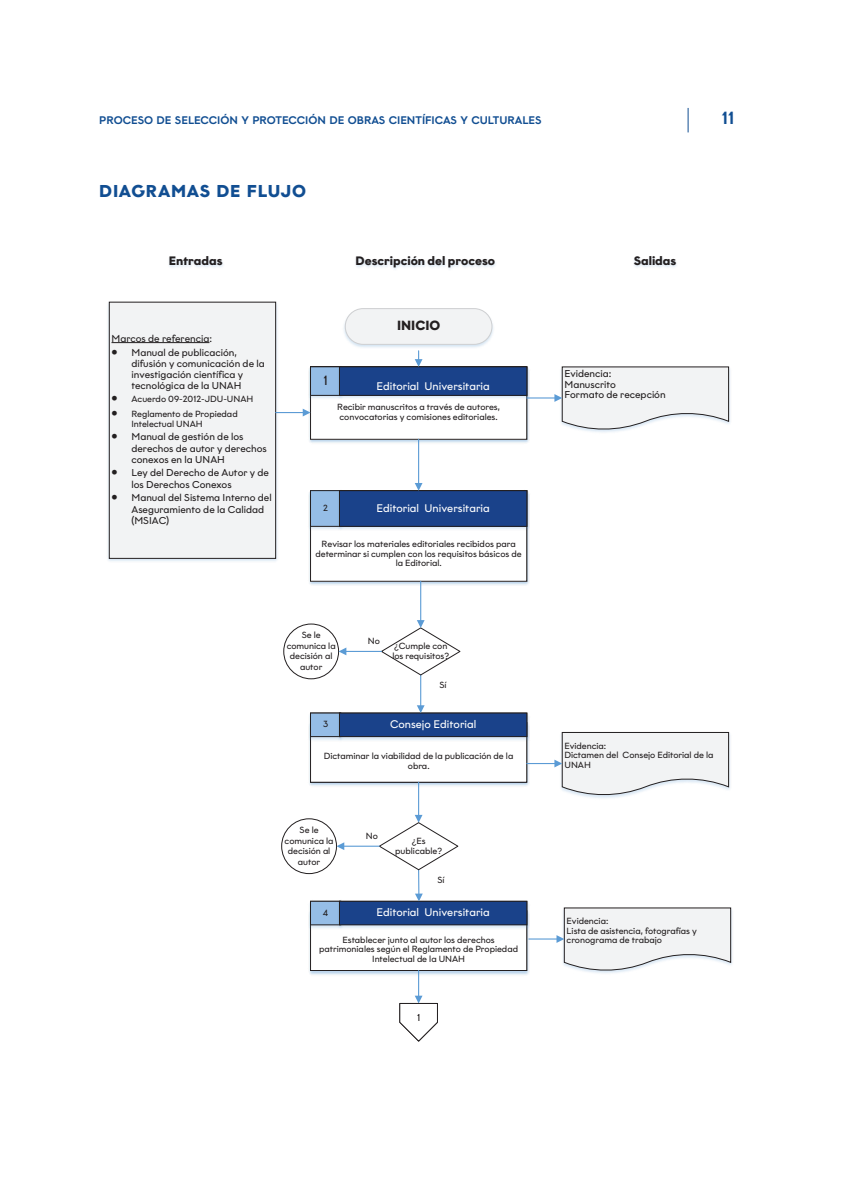
<style>
.page{position:relative;width:844px;height:1191px;background:#fff}
.page>*{position:absolute;margin:0;border:0;box-sizing:border-box;transform-origin:0 0}
.t1{font:500 17.5px "Graphit";color:#114e92}
.TITULO_0{font:700 17.15px "Graphit";letter-spacing:.04em;color:#114e92}
.t2{font:700 13.3px "Graphit";color:#231f20}
.t3{font:13.3px "Graphit";color:#231f20}
.t4{font:700 12.25px "Graphit";color:#231f20}
.t5{font:11.03px "Graphit";color:#fff}
.t6{font:500 11.03px "Graphit";color:#114e92}
.t7{font:9.97px/11.2px "Graphit";color:#231f20}
.t8{font:8.92px/9.6px "Graphit";color:#231f20;text-align:center}
</style>
<div class="page">
<svg style="left:687px;top:108px;width:1px;height:24px"></svg>
<img style="left:356px;top:257px;width:140px;height:12px">
<img style="left:344px;top:308px;width:150px;height:40px">
<div style="left:345px;top:308px;width:147px;height:36px;background:#f2f3f4;border-radius:18px"></div>
<div style="left:345px;top:308px;width:147px;height:36px;border:1px solid #cecfd1;border-radius:18px"></div>
<img style="left:108px;top:301px;width:169px;height:260px">
<div style="left:109px;top:302px;width:166px;height:256px;background:#f2f3f4"></div>
<div style="left:109px;top:302px;width:167px;height:256px;border:1px solid #231f20"></div>
<hr style="left:111px;top:342px;width:98px;height:1px;background:#231f20">
<img style="left:561px;top:366px;width:170px;height:67px">
<img style="left:309px;top:401px;width:220px;height:44px">
<img style="left:308px;top:366px;width:28px;height:35px">
<img style="left:336px;top:366px;width:192px;height:1px">
<div style="left:310px;top:367px;width:216px;height:72px;background:#fff"></div>
<div style="left:310px;top:367px;width:30px;height:28px;background:#95bde6"></div>
<div style="left:310px;top:367px;width:31px;height:28px;border:1px solid #231f20"></div>
<div style="left:339px;top:367px;width:187px;height:28px;background:#1a428a"></div>
<svg style="left:414px;top:351px;width:8px;height:16px"></svg>
<svg style="left:526px;top:367px;width:202px;height:65px"></svg>
<svg style="left:275px;top:409px;width:35px;height:7px"></svg>
<img style="left:309px;top:532px;width:220px;height:55px">
<img style="left:309px;top:492px;width:1px;height:40px">
<img style="left:526px;top:490px;width:4px;height:42px">
<div style="left:310px;top:491px;width:216px;height:90px;background:#fff"></div>
<div style="left:310px;top:490px;width:30px;height:36px;background:#95bde6"></div>
<div style="left:310px;top:490px;width:31px;height:36px;border:1px solid #231f20"></div>
<div style="left:339px;top:490px;width:187px;height:36px;background:#1a428a"></div>
<div style="left:339px;top:490px;width:188px;height:36px;border:1px solid #231f20"></div>
<img style="left:309px;top:742px;width:217px;height:45px">
<img style="left:309px;top:712px;width:27px;height:30px">
<img style="left:336px;top:712px;width:194px;height:20px">
<div style="left:310px;top:722px;width:216px;height:60px;background:#fff"></div>
<div style="left:310px;top:713px;width:30px;height:23px;background:#95bde6"></div>
<div style="left:339px;top:713px;width:187px;height:23px;background:#1a428a"></div>
<div style="left:339px;top:713px;width:188px;height:23px;border:1px solid #231f20"></div>
<hr style="left:418px;top:782px;width:1px;height:34px;background:#5b9bd5">
<hr style="left:418px;top:439px;width:1px;height:45px;background:#5b9bd5">
<svg style="left:414px;top:483px;width:8px;height:8px"></svg>
<img style="left:590px;top:732px;width:140px;height:67px">
<svg style="left:526px;top:732px;width:202px;height:65px"></svg>
<img style="left:309px;top:930px;width:220px;height:45px">
<img style="left:336px;top:900px;width:193px;height:30px">
<div style="left:310px;top:911px;width:216px;height:59px;background:#fff"></div>
<div style="left:310px;top:901px;width:30px;height:24px;background:#95bde6"></div>
<div style="left:310px;top:901px;width:31px;height:24px;border:1px solid #231f20"></div>
<div style="left:339px;top:901px;width:187px;height:24px;background:#1a428a"></div>
<div style="left:339px;top:901px;width:188px;height:24px;border:1px solid #231f20"></div>
<svg style="left:379px;top:815px;width:79px;height:86px"></svg>
<div style="left:281px;top:818px;width:55px;height:55px;border:1px solid #231f20;border-radius:50%"></div>
<hr style="left:343px;top:845px;width:36px;height:1px;background:#5b9bd5">
<svg style="left:336px;top:842px;width:8px;height:8px"></svg>
<hr style="left:420px;top:675px;width:1px;height:31px;background:#5b9bd5">
<svg style="left:416px;top:705px;width:8px;height:8px"></svg>
<div style="left:283px;top:624px;width:55px;height:55px;border:1px solid #231f20;border-radius:50%"></div>
<hr style="left:345px;top:651px;width:36px;height:1px;background:#5b9bd5">
<svg style="left:338px;top:647px;width:8px;height:8px"></svg>
<hr style="left:420px;top:581px;width:1px;height:40px;background:#5b9bd5">
<svg style="left:381px;top:620px;width:79px;height:55px"></svg>
<svg style="left:399px;top:970px;width:38px;height:71px"></svg>
<img style="left:603px;top:907px;width:130px;height:67px">
<svg style="left:528px;top:907px;width:202px;height:66px"></svg>
<p class="t6" style="left:99px;top:113px;width:443px">PROCESO DE SELECCIÓN Y PROTECCIÓN DE OBRAS CIENTÍFICAS Y CULTURALES</p>
<h1 class="t1" style="left:721px;top:107px;width:14px">11</h1>
<p class="TITULO_0" style="left:99px;top:180px;width:208px">DIAGRAMAS DE FLUJO</p>
<p class="t4" style="left:169px;top:253px;width:55px">Entradas</p>
<p class="t4" style="left:355px;top:253px;width:141px">Descripción del proceso</p>
<p class="t4" style="left:633px;top:253px;width:44px">Salidas</p>
<p class="t7" style="left:111px;top:333px;width:102px">Marcos de referencia:</p>
<p class="t7" style="left:131px;top:346px;width:135px;text-indent:-20px">• Manual de publicación, difusión y comunicación de la investigación científica y tecnológica de la UNAH</p>
<p class="t8" style="left:111px;top:394px;width:143px">• Acuerdo 09-2012-JDU-UNAH</p>
<p class="t8" style="left:131px;top:408px;width:108px;line-height:10.7px;text-align:left;text-indent:-20px">• Reglamento de Propiedad<br>Intelectual UNAH</p>
<p class="t7" style="left:131px;top:431px;width:137px;text-indent:-20px">• Manual de gestión de los derechos de autor y derechos conexos en la UNAH</p>
<p class="t7" style="left:131px;top:467px;width:139px;line-height:11.7px;text-indent:-20px">• Ley del Derecho de Autor y de los Derechos Conexos</p>
<p class="t7" style="left:131px;top:492px;width:142px;text-indent:-20px">• Manual del Sistema Interno del<br>Aseguramiento de la Calidad (MSIAC)</p>
<p class="t2" style="left:397px;top:317px;width:45px">INICIO</p>
<p class="t3" style="left:323px;top:372px;width:6px">1</p>
<p class="t5" style="left:376px;top:379px;width:115px">Editorial Universitaria</p>
<p class="t8" style="left:337px;top:402px;width:164px;text-align:left">Recibir manuscritos a través de autores, convocatorias y comisiones editoriales.</p>
<p class="t8" style="left:323px;top:503px;width:6px">2</p>
<p class="t5" style="left:376px;top:501px;width:115px">Editorial Universitaria</p>
<p class="t8" style="left:315px;top:539px;width:207px">Revisar los materiales editoriales recibidos para determinar si cumplen con los requisitos básicos de la Editorial.</p>
<p class="t8" style="left:286px;top:629px;width:51px;line-height:10.7px">Se le comunica la decisión al autor</p>
<p class="t8" style="left:368px;top:636px;width:14px">No</p>
<p class="t8" style="left:392px;top:640px;width:58px;line-height:10.7px;text-align:left">¿Cumple con los requisitos?</p>
<p class="t8" style="left:439px;top:679px;width:9px">Sí</p>
<p class="t8" style="left:323px;top:719px;width:7px">3</p>
<p class="t5" style="left:390px;top:717px;width:88px">Consejo Editorial</p>
<p class="t8" style="left:324px;top:751px;width:191px">Dictaminar la viabilidad de la publicación de la obra.</p>
<p class="t8" style="left:284px;top:824px;width:51px;line-height:10.7px">Se le comunica la decisión al autor</p>
<p class="t8" style="left:366px;top:830px;width:14px">No</p>
<p class="t8" style="left:395px;top:835px;width:48px;line-height:10.7px">¿Es publicable?</p>
<p class="t8" style="left:437px;top:874px;width:9px">Sí</p>
<p class="t8" style="left:323px;top:907px;width:7px">4</p>
<p class="t5" style="left:376px;top:905px;width:115px">Editorial Universitaria</p>
<p class="t8" style="left:319px;top:934px;width:200px">Establecer junto al autor los derechos patrimoniales según el Reglamento de Propiedad<br>Intelectual de la UNAH</p>
<p class="t7" style="left:417px;top:1011px;width:5px">1</p>
<p class="t7" style="left:564px;top:368px;width:103px;line-height:10.7px">Evidencia:<br>Manuscrito<br>Formato de recepción</p>
<p class="t8" style="left:564px;top:740px;width:150px;text-align:left">Evidencia:<br>Dictamen del Consejo Editorial de la<br>UNAH</p>
<p class="t8" style="left:566px;top:916px;width:132px;text-align:left">Evidencia:<br>Lista de asistencia, fotografías y cronograma de trabajo</p>
</div>
